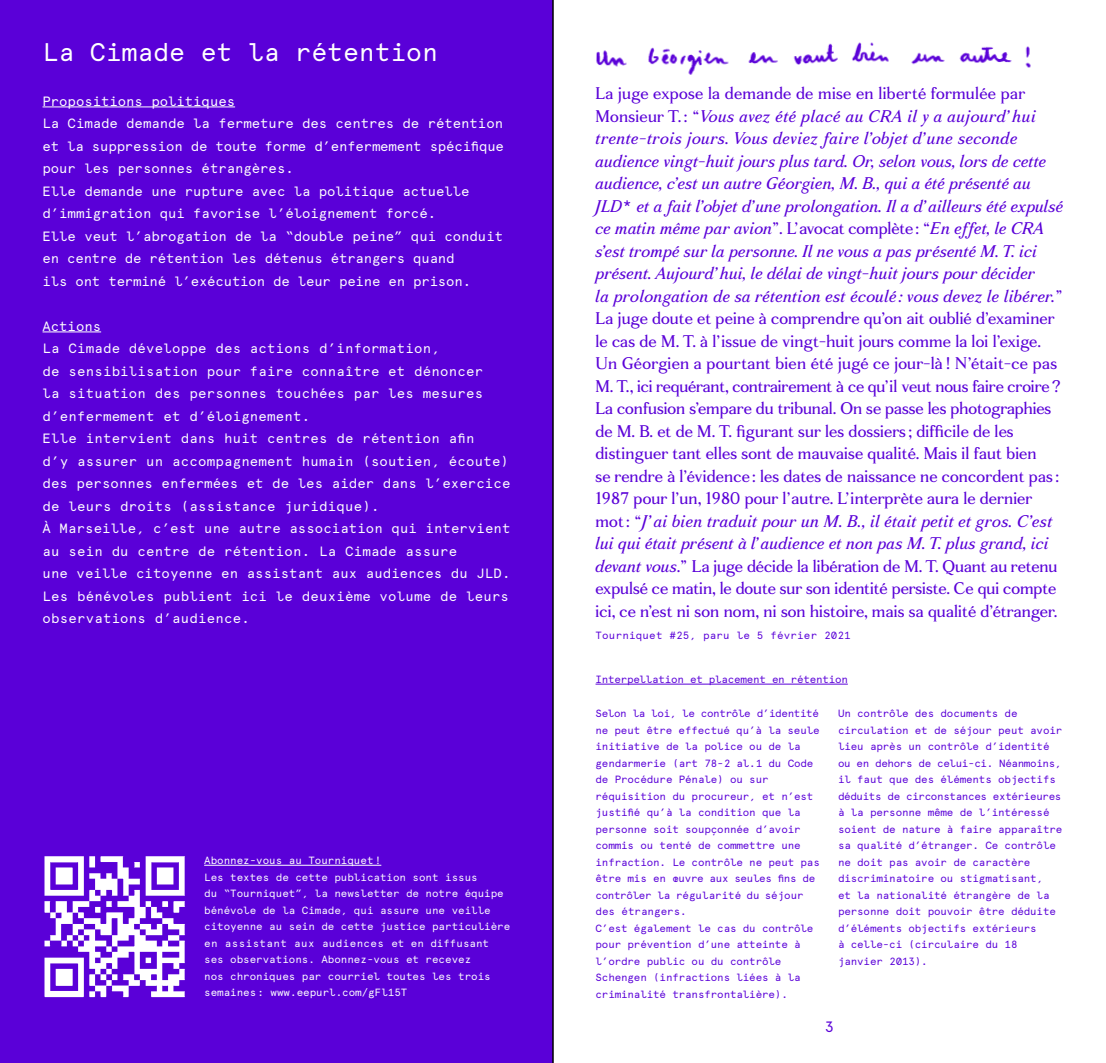
<style>
.page{position:relative;width:1106px;height:1063px;background:#fff}
.page>*{position:absolute;margin:0;border:0;box-sizing:border-box;transform-origin:0 0}
.t1{font:25.5px "Apercu Mono";color:#fff}
.t2{font:16.5px/22.5px "Fortescue";letter-spacing:.01em;color:#5a00d8}
.t3{font:15px "Apercu Mono";color:#5a00d8}
.t4{font:13.5px/22.5px "Apercu Mono";letter-spacing:.01em;color:#fff}
.t5{font:10.5px/16.5px "Apercu Mono";letter-spacing:-.01em;color:#5a00d8}
.t6{font:10.5px/16.5px "Apercu Mono";color:#fff}
.t7{font:10.5px "Apercu Mono";letter-spacing:.02em;color:#5a00d8}
.s1{font-style:italic}
.s2{font-family:"Apercu Mono"}
</style>
<div class="page">
<div style="left:0;top:0;width:553px;height:1063px;background:#5a00d8"></div>
<img style="left:44px;top:856px;width:141px;height:142px">
<hr style="left:204px;top:865px;width:177px;height:1px;background:#fff">
<hr style="left:43px;top:107px;width:192px;height:1px;background:#fff">
<hr style="left:43px;top:332px;width:58px;height:1px;background:#fff">
<hr style="left:595px;top:684px;width:252px;height:1px;background:#5a00d8">
<img style="left:596px;top:42px;width:435px;height:33px">
<hr style="left:552px;top:0;width:2px;height:1063px;background:#000">
<h1 class="t1" style="left:43px;top:36px;width:397px">La Cimade et la rétention</h1>
<p class="t4" style="left:43px;top:90px;width:463px">Propositions politiques<br>La Cimade demande la fermeture des centres de rétention et la suppression de toute forme d’enfermement spécifique pour les personnes étrangères.<br>Elle demande une rupture avec la politique actuelle d’immigration qui favorise l’éloignement forcé.<br>Elle veut l’abrogation de la “double peine” qui conduit en centre de rétention les détenus étrangers quand<br>ils ont terminé l’exécution de leur peine en prison.</p>
<p class="t4" style="left:43px;top:315px;width:469px">Actions<br>La Cimade développe des actions d’information,<br>de sensibilisation pour faire connaître et dénoncer<br>la situation des personnes touchées par les mesures d’enfermement et d’éloignement.<br>Elle intervient dans huit centres de rétention afin<br>d’y assurer un accompagnement humain (soutien, écoute) des personnes enfermées et de les aider dans l’exercice de leurs droits (assistance juridique).<br>À Marseille, c’est une autre association qui intervient au sein du centre de rétention. La Cimade assure<br>une veille citoyenne en assistant aux audiences du JLD.<br>Les bénévoles publient ici le deuxième volume de leurs observations d’audience.</p>
<p class="t6" style="left:204px;top:852px;width:307px">Abonnez-vous au Tourniquet!<br>Les textes de cette publication sont issus<br>du “Tourniquet”, la newsletter de notre équipe bénévole de la Cimade, qui assure une veille citoyenne au sein de cette justice particulière en assistant aux audiences et en diffusant ses observations. Abonnez-vous et recevez<br>nos chroniques par courriel toutes les trois semaines: www.eepurl.com/gFl15T</p>
<p class="t2" style="left:595px;top:82px;width:469px">La juge expose la demande de mise en liberté formulée par Monsieur T. : “<span class="s1">Vous avez été placé au CRA il y a aujourd’hui trente-trois jours. Vous deviez faire l’objet d’une seconde audience vingt-huit jours plus tard. Or, selon vous, lors de cette audience, c’est un autre Géorgien, M. B., qui a été présenté au JLD</span><span class="s2">*</span> <span class="s1">et a fait l’objet d’une prolongation. Il a d’ailleurs été expulsé ce matin même par avion</span>”. L’avocat complète : “<span class="s1">En effet, le CRA s’est trompé sur la personne. Il ne vous a pas présenté M. T. ici présent. Aujourd’hui, le délai de vingt-huit jours pour décider<br>la prolongation de sa rétention est écoulé : vous devez le libérer.</span>” La juge doute et peine à comprendre qu’on ait oublié d’examiner le cas de M. T. à l’issue de vingt-huit jours comme la loi l’exige.<br>Un Géorgien a pourtant bien été jugé ce jour-là ! N’était-ce pas M. T., ici requérant, contrairement à ce qu’il veut nous faire croire?<br>La confusion s’empare du tribunal. On se passe les photographies de M. B. et de M. T. figurant sur les dossiers ; difficile de les distinguer tant elles sont de mauvaise qualité. Mais il faut bien<br>se rendre à l’évidence : les dates de naissance ne concordent pas :<br>1987 pour l’un, 1980 pour l’autre. L’interprète aura le dernier mot: “<span class="s1">J’ai bien traduit pour un M. B., il était petit et gros. C’est lui qui était présent à l’audience et non pas M. T. plus grand, ici devant vous</span>.” La juge décide la libération de M. T. Quant au retenu expulsé ce matin, le doute sur son identité persiste. Ce qui compte ici, ce n’est ni son nom, ni son histoire, mais sa qualité d’étranger.</p>
<p class="t7" style="left:595px;top:629px;width:257px">Tourniquet #25, paru le 5 février 2021</p>
<p class="t5" style="left:595px;top:671px;width:254px">Interpellation et placement en rétention</p>
<p class="t5" style="left:838px;top:705px;width:226px">Un contrôle des documents de circulation et de séjour peut avoir lieu après un contrôle d’identité ou en dehors de celui-ci. Néanmoins, il faut que des éléments objectifs déduits de circonstances extérieures à la personne même de l’intéressé soient de nature à faire apparaître sa qualité d’étranger. Ce contrôle ne doit pas avoir de caractère discriminatoire ou stigmatisant,<br>et la nationalité étrangère de la personne doit pouvoir être déduite d’éléments objectifs extérieurs<br>à celle-ci (circulaire du 18 janvier 2013).</p>
<p class="t5" style="left:595px;top:705px;width:226px">Selon la loi, le contrôle d’identité ne peut être effectué qu’à la seule initiative de la police ou de la gendarmerie (art 78-2 al.1 du Code de Procédure Pénale) ou sur réquisition du procureur, et n’est justifié qu’à la condition que la personne soit soupçonnée d’avoir commis ou tenté de commettre une infraction. Le contrôle ne peut pas être mis en œuvre aux seules fins de contrôler la régularité du séjour des étrangers.<br>C’est également le cas du contrôle pour prévention d’une atteinte à l’ordre public ou du contrôle<br>Schengen (infractions liées à la criminalité transfrontalière).</p>
<p class="t3" style="left:824px;top:1018px;width:11px">3</p>
</div>
